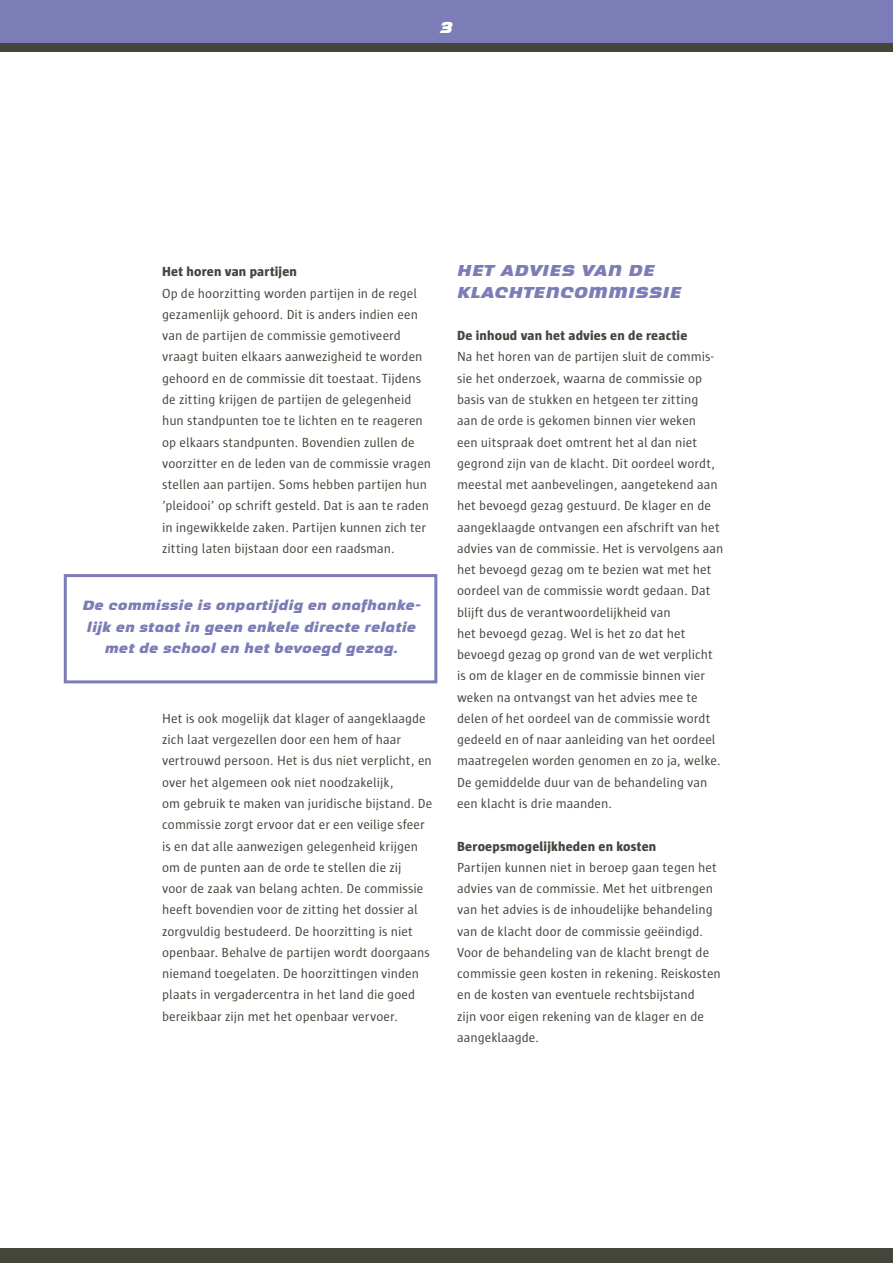
<style>
.page{position:relative;width:893px;height:1263px;background:#fff}
.page>*{position:absolute;margin:0;border:0;box-sizing:border-box;transform-origin:0 0}
.tussenkop{font:italic 700 21.3px/21.3px "Ritafurey";letter-spacing:.015em;color:#7c7db7}
.tussenkop-2{font:italic 700 21.3px "Ritafurey";color:#fff}
.brood{font:italic 700 18px/21.3px "Ritafurey";letter-spacing:.005em;color:#7c7db7;text-align:center}
.brood-2{font:13.5px/21.3px "Sun";letter-spacing:.005em;color:#44463c}
.subkop{font:800 13.5px "Sun";letter-spacing:.015em;color:#44463c}
</style>
<div class="page">
<div style="left:0;top:24px;width:893px;height:28px;background:#44463c"></div>
<div style="left:0;top:0;width:893px;height:43px;background:#7c7db7"></div>
<div style="left:0;top:1248px;width:893px;height:15px;background:#44463c"></div>
<div style="left:64px;top:574px;width:373px;height:109px;border:3px solid #7c7db7"></div>
<p class="tussenkop-2" style="left:440px;top:17px;width:14px">3</p>
<p class="subkop" style="left:162px;top:264px;width:136px">Het horen van partijen</p>
<p class="brood-2" style="left:162px;top:283px;width:271px">Op de hoorzitting worden partijen in de regel gezamenlijk gehoord. Dit is anders indien een van de partijen de commissie gemotiveerd vraagt buiten elkaars aanwezigheid te worden gehoord en de commissie dit toestaat. Tijdens de zitting krijgen de partijen de gelegenheid hun standpunten toe te lichten en te reageren op elkaars standpunten. Bovendien zullen de voorzitter en de leden van de commissie vragen stellen aan partijen. Soms hebben partijen hun ’pleidooi’ op schrift gesteld. Dat is aan te raden in ingewikkelde zaken. Partijen kunnen zich ter zitting laten bijstaan door een raadsman.</p>
<p class="brood" style="left:82px;top:595px;width:340px">De commissie is onpartijdig en onafhanke&shy;lijk en staat in geen enkele directe relatie met de school en het bevoegd gezag.</p>
<p class="brood-2" style="left:162px;top:708px;width:272px">Het is ook mogelijk dat klager of aangeklaagde zich laat vergezellen door een hem of haar vertrouwd persoon. Het is dus niet verplicht, en over het algemeen ook niet noodzakelijk,<br>om gebruik te maken van juridische bijstand. De commissie zorgt ervoor dat er een veilige sfeer is en dat alle aanwezigen gelegenheid krijgen om de punten aan de orde te stellen die zij<br>voor de zaak van belang achten. De commissie heeft bovendien voor de zitting het dossier al zorgvuldig bestudeerd. De hoorzitting is niet openbaar. Behalve de partijen wordt doorgaans niemand toegelaten. De hoorzittingen vinden plaats in vergadercentra in het land die goed bereikbaar zijn met het openbaar vervoer.</p>
<p class="tussenkop" style="left:457px;top:260px;width:226px">HET ADVIES VAN DE<br>KLACHTENCOMMISSIE</p>
<p class="subkop" style="left:457px;top:328px;width:232px">De inhoud van het advies en de reactie</p>
<p class="brood-2" style="left:457px;top:346px;width:268px">Na het horen van de partijen sluit de commis&shy;sie het onderzoek, waarna de commissie op basis van de stukken en hetgeen ter zitting<br>aan de orde is gekomen binnen vier weken<br>een uitspraak doet omtrent het al dan niet gegrond zijn van de klacht. Dit oordeel wordt, meestal met aanbevelingen, aangetekend aan het bevoegd gezag gestuurd. De klager en de aangeklaagde ontvangen een afschrift van het advies van de commissie. Het is vervolgens aan het bevoegd gezag om te bezien wat met het oordeel van de commissie wordt gedaan. Dat blijft dus de verantwoordelijkheid van<br>het bevoegd gezag. Wel is het zo dat het bevoegd gezag op grond van de wet verplicht is om de klager en de commissie binnen vier weken na ontvangst van het advies mee te delen of het oordeel van de commissie wordt gedeeld en of naar aanleiding van het oordeel maatregelen worden genomen en zo ja, welke.<br>De gemiddelde duur van de behandeling van een klacht is drie maanden.</p>
<p class="subkop" style="left:457px;top:838px;width:201px">Beroepsmogelijkheden en kosten</p>
<p class="brood-2" style="left:457px;top:857px;width:265px">Partijen kunnen niet in beroep gaan tegen het advies van de commissie. Met het uitbrengen van het advies is de inhoudelijke behandeling van de klacht door de commissie geëindigd.<br>Voor de behandeling van de klacht brengt de commissie geen kosten in rekening. Reiskosten en de kosten van eventuele rechtsbijstand<br>zijn voor eigen rekening van de klager en de aangeklaagde.</p>
</div>
